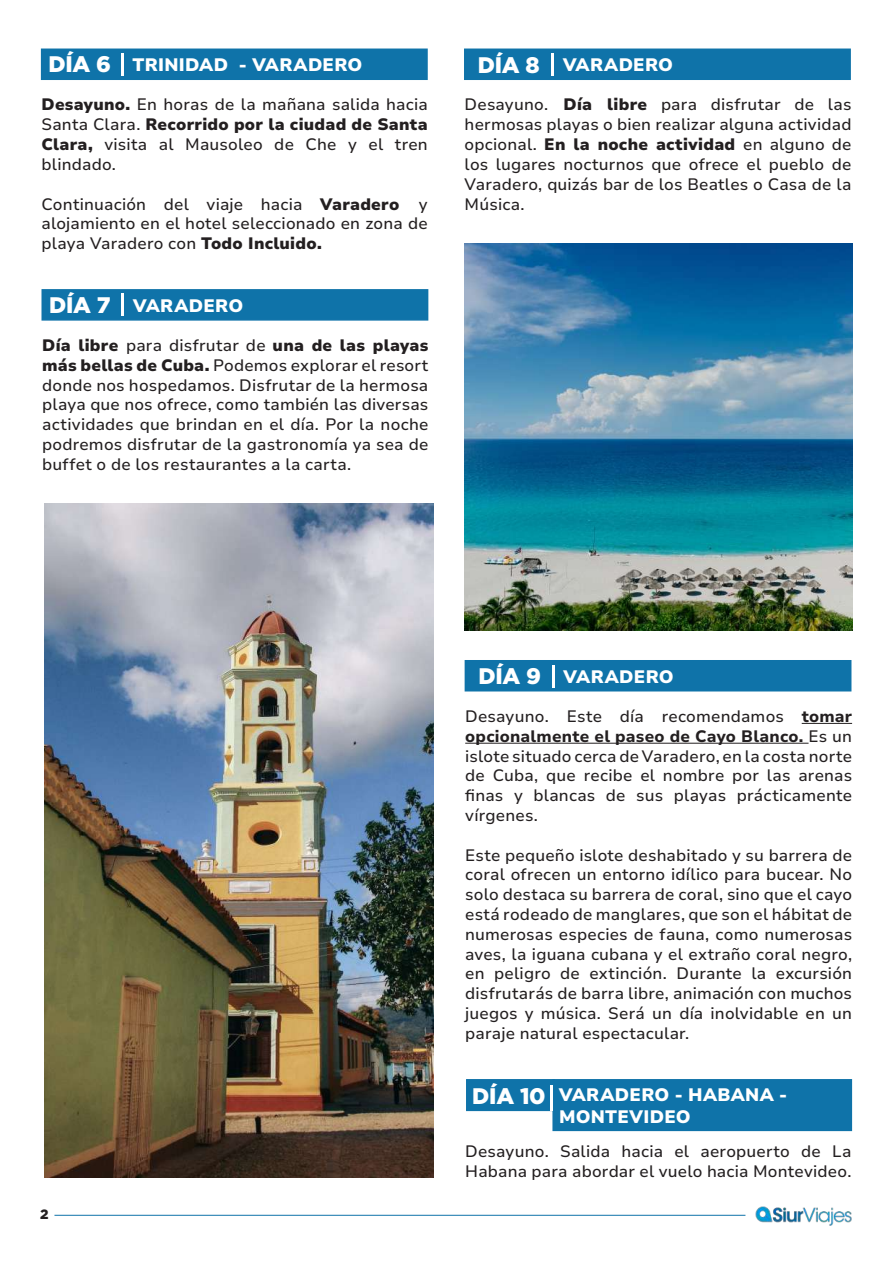
<style>
.page{position:relative;width:893px;height:1263px;background:#fff}
.page>*{position:absolute;margin:0;border:0;box-sizing:border-box;transform-origin:0 0}
.t1{font:900 22.5px "Gotham";color:#fff}
.t2{font:900 18px/21.6px "Nunito Sans 10 pt";letter-spacing:.02em;color:#fff}
.t3{font:500 16.5px/19.8px "Nunito Sans 10 pt";letter-spacing:.015em;color:#231f20;text-align:justify}
.t4{font:900 13.5px "Gotham";color:#231f20}
.s1{font-family:"Gotham";font-size:22.5px}
.s2{font-weight:900}
.s3{font-weight:800}
</style>
<div class="page">
<img style="left:755px;top:1207px;width:97px;height:19px">
<hr style="left:54px;top:1215px;width:691px;height:1px;background:#0f73a9">
<div style="left:466px;top:1079px;width:89px;height:32px;background:#0f73a9"></div>
<div style="left:552px;top:1079px;width:300px;height:52px;background:#0f73a9"></div>
<hr style="left:550px;top:1086px;width:2px;height:25px;background:#fff">
<div style="left:41px;top:49px;width:387px;height:31px;background:#0f73a9"></div>
<hr style="left:121px;top:53px;width:3px;height:22px;background:#fff">
<div style="left:41px;top:289px;width:387px;height:32px;background:#0f73a9;border:2px solid #0f73a9"></div>
<hr style="left:122px;top:293px;width:2px;height:23px;background:#fff">
<div style="left:464px;top:49px;width:387px;height:31px;background:#0f73a9"></div>
<hr style="left:551px;top:53px;width:3px;height:23px;background:#fff">
<div style="left:465px;top:660px;width:386px;height:31px;background:#0f73a9"></div>
<hr style="left:802px;top:723px;width:50px;height:1px;background:#231f20">
<hr style="left:465px;top:743px;width:343px;height:1px;background:#231f20">
<hr style="left:552px;top:665px;width:3px;height:22px;background:#fff">
<img style="left:45px;top:503px;width:388px;height:675px">
<img style="left:465px;top:244px;width:387px;height:387px">
<p class="t2" style="left:48px;top:54px;width:315px"><span class="s1">DÍA 6</span> TRINIDAD - VARADERO</p>
<p class="t3" style="left:41px;top:94px;width:388px"><span class="s2">Desayuno.</span> En horas de la mañana salida hacia Santa Clara. <span class="s2">Recorrido por la ciudad de Santa Clara,</span> visita al Mausoleo de Che y el tren blindado.</p>
<p class="t3" style="left:41px;top:193px;width:388px">Continuación del viaje hacia <span class="s2">Varadero</span> y alojamiento en el hotel seleccionado en zona de playa Varadero con <span class="s2">Todo Incluido.</span></p>
<p class="t2" style="left:49px;top:294px;width:196px"><span class="s1">DÍA 7</span> VARADERO</p>
<p class="t3" style="left:42px;top:335px;width:388px"><span class="s2">Día libre</span> para disfrutar de <span class="s2">una de las playas más bellas de Cuba.</span> Podemos explorar el resort donde nos hospedamos. Disfrutar de la hermosa playa que nos ofrece, como también las diversas actividades que brindan en el día. Por la noche podremos disfrutar de la gastronomía ya sea de buffet o de los restaurantes a la carta.</p>
<p class="t2" style="left:478px;top:53px;width:197px"><span class="s1">DÍA 8</span> VARADERO</p>
<p class="t3" style="left:465px;top:94px;width:388px">Desayuno. <span class="s2">Día libre</span> para disfrutar de las hermosas playas o bien realizar alguna actividad opcional. <span class="s2">En la noche actividad</span> en alguno de los lugares nocturnos que ofrece el pueblo de Varadero, quizás bar de los Beatles o Casa de la Música.</p>
<p class="t4" style="left:40px;top:1206px;width:10px">2</p>
<p class="t2" style="left:478px;top:665px;width:197px"><span class="s1">DÍA 9</span> VARADERO</p>
<p class="t3" style="left:465px;top:706px;width:388px">Desayuno. Este día recomendamos <span class="s3">tomar opcionalmente el paseo de Cayo Blanco.</span> Es un islote situado cerca de Varadero, en la costa norte de Cuba, que recibe el nombre por las arenas finas y blancas de sus playas prácticamente vírgenes.</p>
<p class="t3" style="left:465px;top:844px;width:388px">Este pequeño islote deshabitado y su barrera de coral ofrecen un entorno idílico para bucear. No solo destaca su barrera de coral, sino que el cayo está rodeado de manglares, que son el hábitat de numerosas especies de fauna, como numerosas aves, la iguana cubana y el extraño coral negro, en peligro de extinción. Durante la excursión disfrutarás de barra libre, animación con muchos juegos y música. Será un día inolvidable en un paraje natural espectacular.</p>
<h1 class="t1" style="left:472px;top:1083px;width:75px">DÍA 10</h1>
<p class="t2" style="left:559px;top:1083px;width:230px">VARADERO - HABANA -<br>MONTEVIDEO</p>
<p class="t3" style="left:465px;top:1141px;width:388px">Desayuno. Salida hacia el aeropuerto de La<br>Habana para abordar el vuelo hacia Montevideo.</p>
</div>
